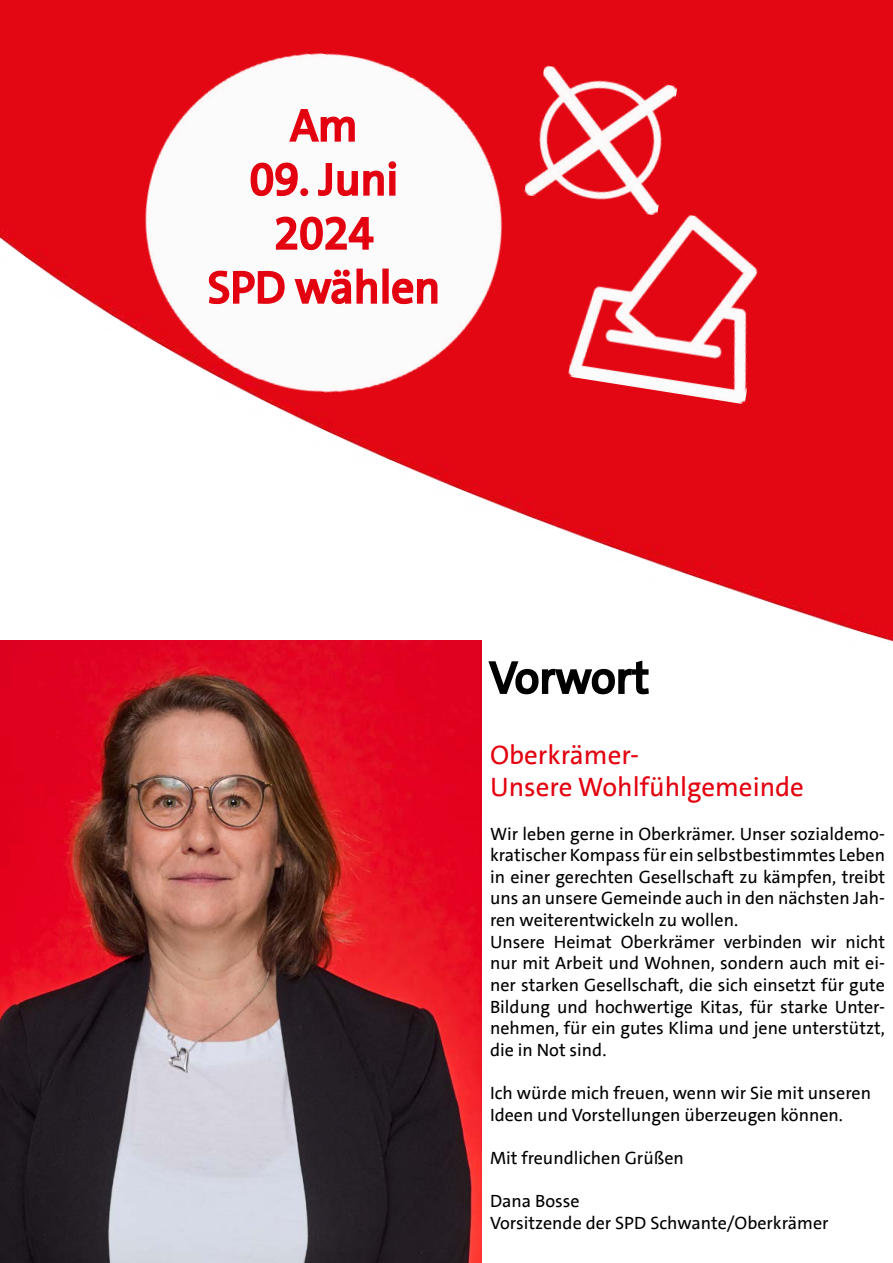
<style>
.page{position:relative;width:893px;height:1263px;background:#fff}
.page>*{position:absolute;margin:0;border:0;box-sizing:border-box;transform-origin:0 0}
.t1{font:45px/54px "SPD The Sans";color:#e3000f;text-align:center}
.t2{font:45px "SPD The Sans";color:#000}
.t3{font:27px/32.4px "SPD The Sans";color:#e3000f}
.t4{font:18px/21.6px "SPD The Sans";color:#000}
</style>
<div class="page">
<img style="left:0;top:976px;width:482px;height:287px">
<img style="left:0;top:0;width:893px;height:976px">
<svg style="left:487px;top:655px;width:163px;height:56px"></svg>
<img style="left:25px;top:0;width:605px;height:555px">
<svg style="left:288px;top:96px;width:68px;height:47px"></svg>
<svg style="left:249px;top:161px;width:61px;height:37px"></svg>
<svg style="left:317px;top:160px;width:81px;height:38px"></svg>
<svg style="left:272px;top:214px;width:103px;height:38px"></svg>
<svg style="left:207px;top:269px;width:79px;height:36px"></svg>
<svg style="left:293px;top:265px;width:85px;height:56px"></svg>
<div style="left:382px;top:269px;width:7px;height:35px;border:2px solid #e3000f"></div>
<svg style="left:391px;top:277px;width:48px;height:28px"></svg>
<img style="left:524px;top:65px;width:153px;height:151px">
<img style="left:568px;top:200px;width:204px;height:204px">
<h1 class="t1" style="left:290px;top:99px;width:69px">Am</h1>
<h1 class="t1" style="left:208px;top:153px;width:234px">09. Juni<br>2024<br>SPD wählen</h1>
<h1 class="t2" style="left:489px;top:649px;width:161px">Vorwort</h1>
<h2 class="t3" style="left:490px;top:739px;width:316px">Oberkrämer-<br>Unsere Wohlfühlgemeinde</h2>
<p class="t4" style="left:490px;top:823px;width:397px">Wir leben gerne in Oberkrämer. Unser sozialdemo&shy;kratischer Kompass für ein selbstbestimmtes Leben in einer gerechten Gesellschaft zu kämpfen, treibt uns an unsere Gemeinde auch in den nächsten Jah&shy;ren weiterentwickeln zu wollen.<br>Unsere Heimat Oberkrämer verbinden wir nicht nur mit Arbeit und Wohnen, sondern auch mit ei&shy;ner starken Gesellschaft, die sich einsetzt für gute Bildung und hochwertige Kitas, für starke Unter&shy;nehmen, für ein gutes Klima und jene unterstützt, die in Not sind.</p>
<p class="t4" style="left:490px;top:1082px;width:383px">Ich würde mich freuen, wenn wir Sie mit unseren<br>Ideen und Vorstellungen überzeugen können.</p>
<p class="t4" style="left:490px;top:1147px;width:195px">Mit freundlichen Grüßen</p>
<p class="t4" style="left:490px;top:1190px;width:340px">Dana Bosse<br>Vorsitzende der SPD Schwante/Oberkrämer</p>
</div>
